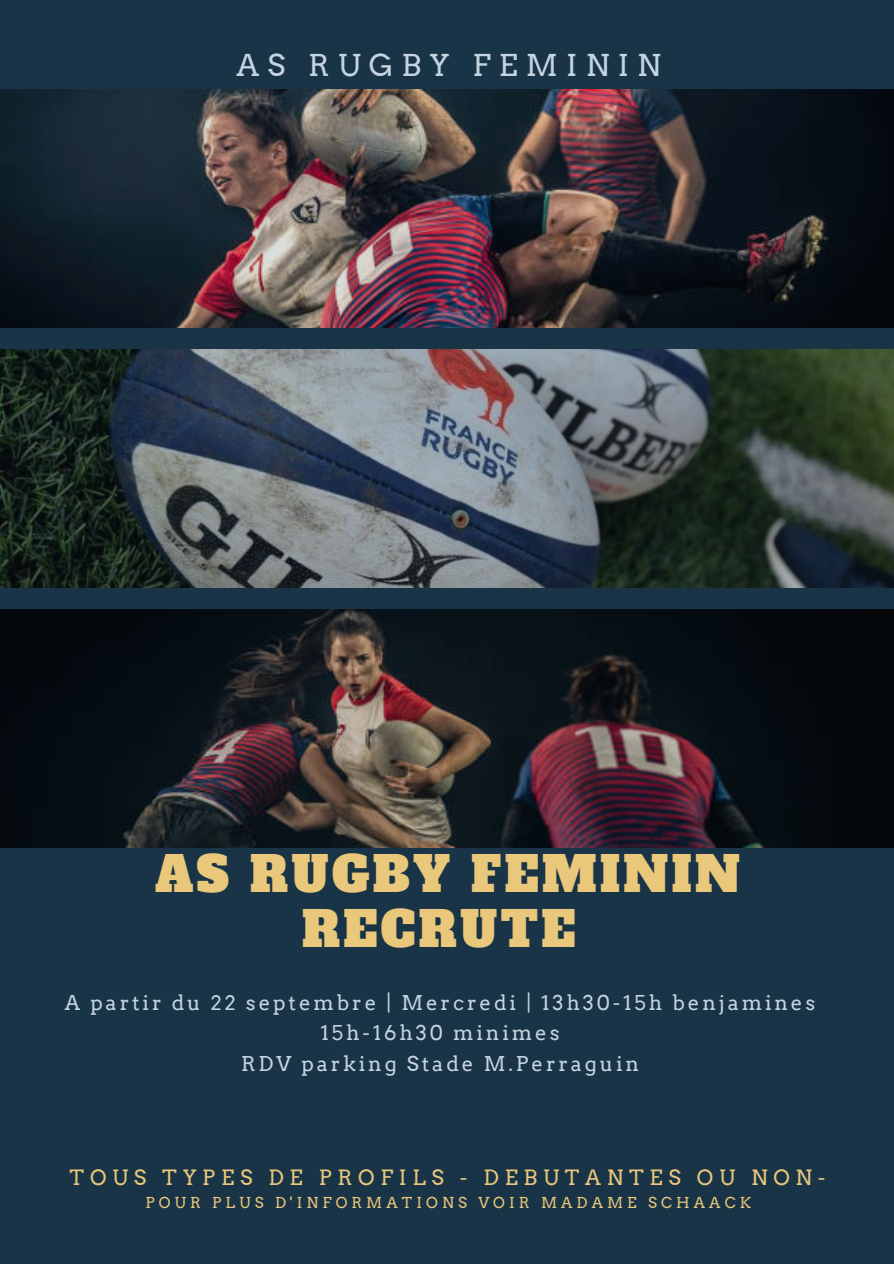
<style>
.page{position:relative;width:894px;height:1264px;background:#fff}
.page>*{position:absolute;margin:0;border:0;box-sizing:border-box;transform-origin:0 0}
.t1{font:47.7px/55.2px "Alfa Slab One";letter-spacing:.07em;color:#e9c77b;text-align:center}
.t2{font:30.15px "Arvo";letter-spacing:.27em;color:#c4d4e0}
.t3{font:21px "Arvo";letter-spacing:.27em;color:#e9c77b}
.t4{font:20.4px/30.5px "Arvo";letter-spacing:.14em;color:#c4d4e0;text-align:center}
.t5{font:15px "Arvo";letter-spacing:.27em;color:#e9c77b}
</style>
<div class="page">
<div style="left:0;top:0;width:893px;height:1263px;background:#193446"></div>
<img style="left:0;top:89px;width:893px;height:238px">
<img style="left:0;top:349px;width:893px;height:238px">
<img style="left:0;top:610px;width:893px;height:237px">
<p class="t2" style="left:236px;top:47px;width:426px">AS RUGBY FEMININ</p>
<p class="t1" style="left:155px;top:847px;width:586px">AS RUGBY FEMININ<br>RECRUTE</p>
<p class="t4" style="left:65px;top:987px;width:752px">A partir du 22 septembre | Mercredi | 13h30-15h benjamines<br>15h-16h30 minimes</p>
<p class="t4" style="left:241px;top:1048px;width:399px">RDV parking Stade M.Perraguin</p>
<p class="t3" style="left:70px;top:1164px;width:757px">TOUS TYPES DE PROFILS - DEBUTANTES OU NON-</p>
<p class="t5" style="left:145px;top:1193px;width:607px">POUR PLUS D'INFORMATIONS VOIR MADAME SCHAACK</p>
</div>
